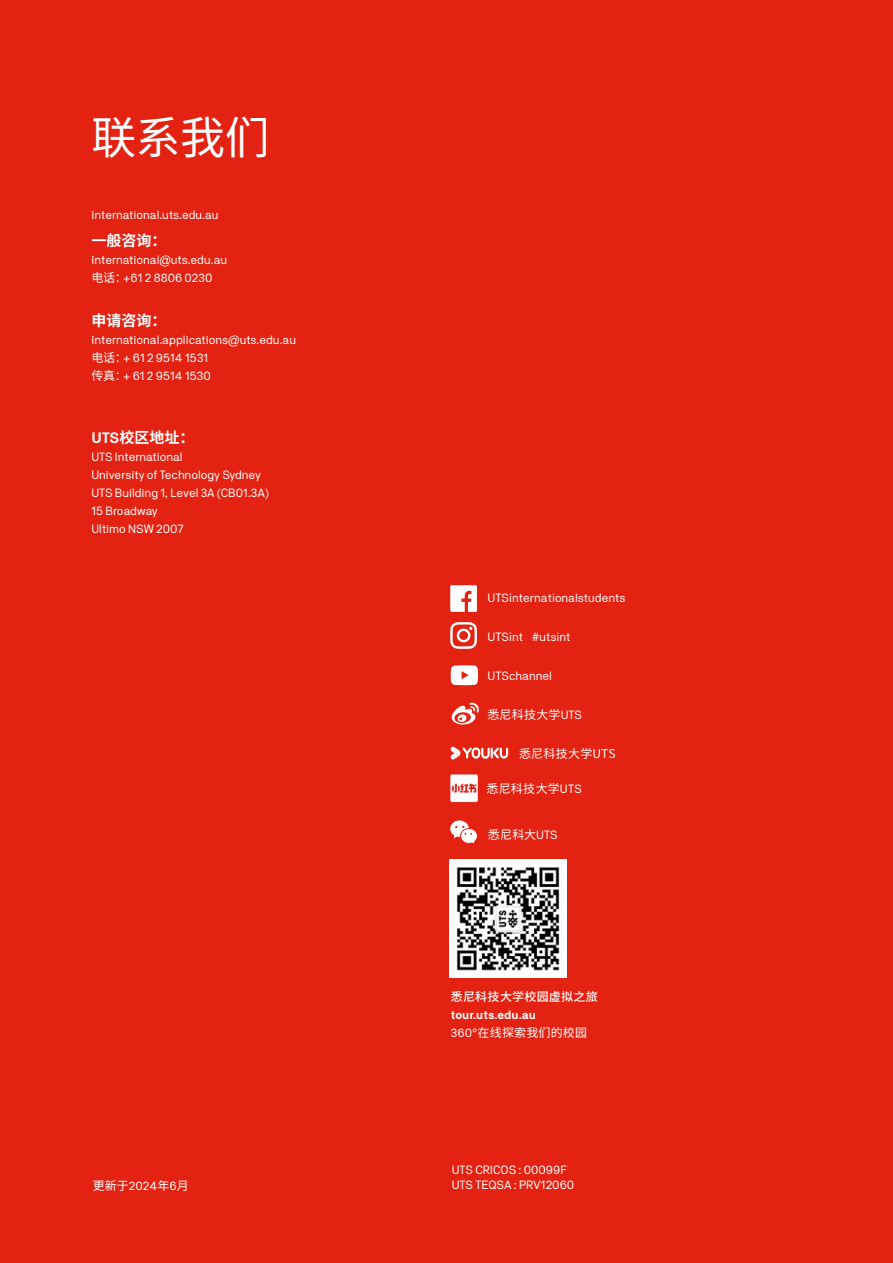
<style>
.page{position:relative;width:893px;height:1263px;background:#e42212}
.page>*{position:absolute;margin:0;border:0;box-sizing:border-box;transform-origin:0 0}
.t1{font:45px "Source Han Sans CN";color:#fff}
.t2{font:700 15px "Source Han Sans CN";color:#fff}
.t3{font:12px/18px "NB Akademie Std";color:#fff}
.t4{font:12px "Source Han Sans CN";letter-spacing:.015em;color:#fff}
.t5{font:12px "NB Akademie";color:#fff}
.t6{font:700 12px "NB Akademie Std";color:#fff}
.t7{font:500 12px "Source Han Sans CN";letter-spacing:.025em;color:#fff}
.s1{font-family:"Source Han Sans CN"}
.s2{font-family:"NB Akademie"}
.s3{font-family:"NB Akademie Std"}
</style>
<div class="page">
<svg style="left:450px;top:585px;width:27px;height:27px"></svg>
<svg style="left:450px;top:622px;width:27px;height:27px"></svg>
<svg style="left:451px;top:665px;width:27px;height:20px"></svg>
<svg style="left:451px;top:702px;width:28px;height:23px"></svg>
<svg style="left:450px;top:820px;width:27px;height:23px"></svg>
<img style="left:450px;top:860px;width:117px;height:117px">
<img style="left:450px;top:774px;width:28px;height:29px">
<svg style="left:450px;top:746px;width:58px;height:13px"></svg>
<h1 class="t1" style="left:91px;top:112px;width:180px">联系我们</h1>
<p class="t3" style="left:91px;top:206px;width:129px">international.uts.edu.au</p>
<p class="t2" style="left:91px;top:232px;width:76px">一般咨询：</p>
<p class="t3" style="left:91px;top:250px;width:137px">international@uts.edu.au<span class="s1">电话：</span>+61 2 8806 0230</p>
<p class="t2" style="left:91px;top:312px;width:76px">申请咨询：</p>
<p class="t3" style="left:91px;top:331px;width:206px">international.applications@uts.edu.au<span class="s1">电话：</span>+ 61 2 9514 1531<br><span class="s1">传真：</span>+ 61 2 9514 1530</p>
<p class="t2" style="left:91px;top:429px;width:105px"><span class="s2">UTS</span>校区地址：</p>
<p class="t3" style="left:91px;top:447px;width:179px">UTS International<br>University of Technology Sydney<br>UTS Building 1, Level 3A (CB01.3A)<br>15 Broadway<br>Ultimo NSW 2007</p>
<p class="t4" style="left:93px;top:1178px;width:97px">更新于<span class="s3">2024</span>年<span class="s3">6</span>月</p>
<p class="t5" style="left:487px;top:591px;width:140px">UTSinternationalstudents</p>
<p class="t5" style="left:487px;top:630px;width:85px">UTSint #utsint</p>
<p class="t5" style="left:487px;top:669px;width:66px">UTSchannel</p>
<p class="t4" style="left:487px;top:708px;width:96px">悉尼科技大学<span class="s2">UTS</span></p>
<p class="t4" style="left:519px;top:746px;width:98px">悉尼科技大学UTS</p>
<p class="t4" style="left:486px;top:782px;width:97px">悉尼科技大学<span class="s2">UTS</span></p>
<p class="t4" style="left:488px;top:827px;width:71px">悉尼科大<span class="s2">UTS</span></p>
<p class="t7" style="left:451px;top:989px;width:149px">悉尼科技大学校园虚拟之旅</p>
<p class="t6" style="left:451px;top:1007px;width:87px">tour.uts.edu.au</p>
<p class="t4" style="left:451px;top:1025px;width:138px"><span class="s3">360°</span>在线探索我们的校园</p>
<p class="t3" style="left:452px;top:1162px;width:124px;line-height:15px">UTS CRICOS : 00099F<br>UTS TEQSA : PRV12060</p>
</div>
